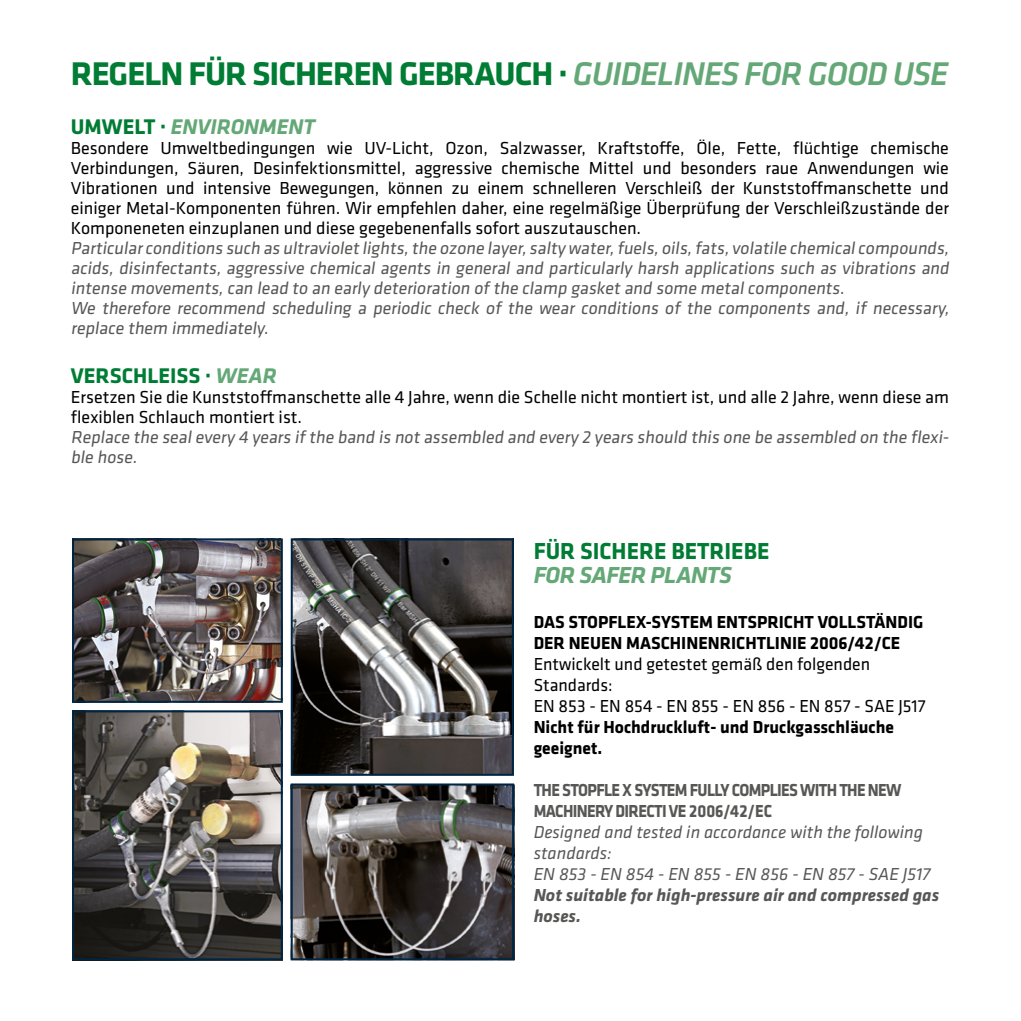
<style>
.page{position:relative;width:1021px;height:1021px;background:#fff}
.page>*{position:absolute;margin:0;border:0;box-sizing:border-box;transform-origin:0 0}
.t1{font:700 34px "Klavika";letter-spacing:-.03em;color:#007c34}
.t2{font:700 24px "Klavika";color:#007c34}
.t3{font:italic 700 24px "Klavika";letter-spacing:-.02em;color:#64a877}
.t4{font:italic 700 22px "Klavika";color:#64a877}
.t5{font:700 22px "Klavika";color:#007c34}
.t6{font:18px/20px "Klavika";color:#000}
.t7{font:18px/20px "Klavika";color:#575756}
.t8{font:700 18px/21px "Klavika";color:#000}
.t9{font:italic 18px/21px "Klavika";color:#575756}
.t10{font:700 18px/21px "Klavika";letter-spacing:-.04em;color:#575756;scale:.9 1}
.t11{font:italic 700 18px/21px "Klavika";color:#575756}
.s1{font-weight:500;font-style:italic;color:#64a877}
.s2{font-style:normal;color:#007c34}
.s3{font-style:italic;color:#64a877}
</style>
<div class="page">
<img style="left:75px;top:541px;width:205px;height:158px">
<div style="left:72px;top:538px;width:211px;height:164px;border:2px solid #002542"></div>
<img style="left:75px;top:713px;width:205px;height:244px">
<div style="left:72px;top:710px;width:211px;height:250px;border:2px solid #002542"></div>
<img style="left:294px;top:541px;width:217px;height:231px">
<div style="left:291px;top:538px;width:223px;height:237px;border:2px solid #002542"></div>
<img style="left:294px;top:786px;width:217px;height:171px">
<div style="left:291px;top:783px;width:223px;height:177px;border:2px solid #002542"></div>
<h1 class="t1" style="left:71px;top:49px;width:878px">REGELN FÜR SICHEREN GEBRAUCH · <span class="s1">GUIDELINES FOR GOOD USE</span></h1>
<p class="t4" style="left:71px;top:111px;width:246px"><span class="s2">UMWELT ·</span> ENVIRONMENT</p>
<p class="t6" style="left:71px;top:138px;width:879px;text-align:justify">Besondere Umweltbedingungen wie UV-Licht, Ozon, Salzwasser, Kraftstoffe, Öle, Fette, flüchtige chemische Verbindungen, Säuren, Desinfektionsmittel, aggressive chemische Mittel und besonders raue Anwendungen wie Vibrationen und intensive Bewegungen, können zu einem schnelleren Verschleiß der Kunststoffmanschette und einiger MetaI-Komponenten führen. Wir empfehlen daher, eine regelmäßige Überprüfung der Verschleißzustände der Komponeneten einzuplanen und diese gegebenenfalls sofort auszutauschen.</p>
<p class="t7" style="left:71px;top:238px;width:882px">Particularconditions such as ultraviolet lights,the ozone layer,salty water,fuels,oils,fats,volatile chemicalcompounds, acids, disinfectants, aggressive chemical agents in general and particularly harsh applications such as vibrations and intense movements,can lead to an early deterioration of the clamp gasket and some metalcomponents.<br>We therefore recommend scheduling a periodic check of the wear conditions of the components and, if necessary, replace them immediately.</p>
<p class="t5" style="left:71px;top:360px;width:207px">VERSCHLEISS · <span class="s3">WEAR</span></p>
<p class="t6" style="left:71px;top:387px;width:879px">Ersetzen Sie die Kunststoffmanschette alle 4 Jahre, wenn die Schelle nicht montiert ist, und alle 2 Jahre, wenn diese am flexiblen Schlauch montiert ist.</p>
<p class="t7" style="left:71px;top:427px;width:882px">Replace the sealevery 4 years if the band is not assembled and every 2 years should this one be assembled on the flexi&shy;ble hose.</p>
<h2 class="t2" style="left:533px;top:533px;width:237px">FÜR SICHERE BETRIEBE</h2>
<h2 class="t3" style="left:533px;top:557px;width:200px">FOR SAFER PLANTS</h2>
<p class="t8" style="left:533px;top:611px;width:391px">DAS STOPFLEX-SYSTEM ENTSPRICHT VOLLSTÄNDIG<br>DER NEUEN MASCHINENRICHTLINIE 2006/42/CE</p>
<p class="t6" style="left:533px;top:653px;width:393px;line-height:21px">Entwickelt und getestet gemäß den folgenden<br>Standards:<br>EN 853 - EN 854 - EN 855 - EN 856 - EN 857 - SAE J517</p>
<p class="t8" style="left:533px;top:716px;width:362px">Nicht für Hochdruckluft- und Druckgasschläuche geeignet.</p>
<p class="t10" style="left:533px;top:779px;width:410px">THE STOPFLE X SYSTEM FULLY COMPLIES WITH THE NEW<br>MACHINERY DIRECTI VE 2006/42/EC</p>
<p class="t9" style="left:533px;top:821px;width:398px">Designed and tested in accordance with the following standards:<br>EN 853 - EN 854 - EN 855 - EN 856 - EN 857 - SAE J517</p>
<p class="t11" style="left:533px;top:884px;width:407px">Not suitable for high-pressure air and compressed gas hoses.</p>
</div>
